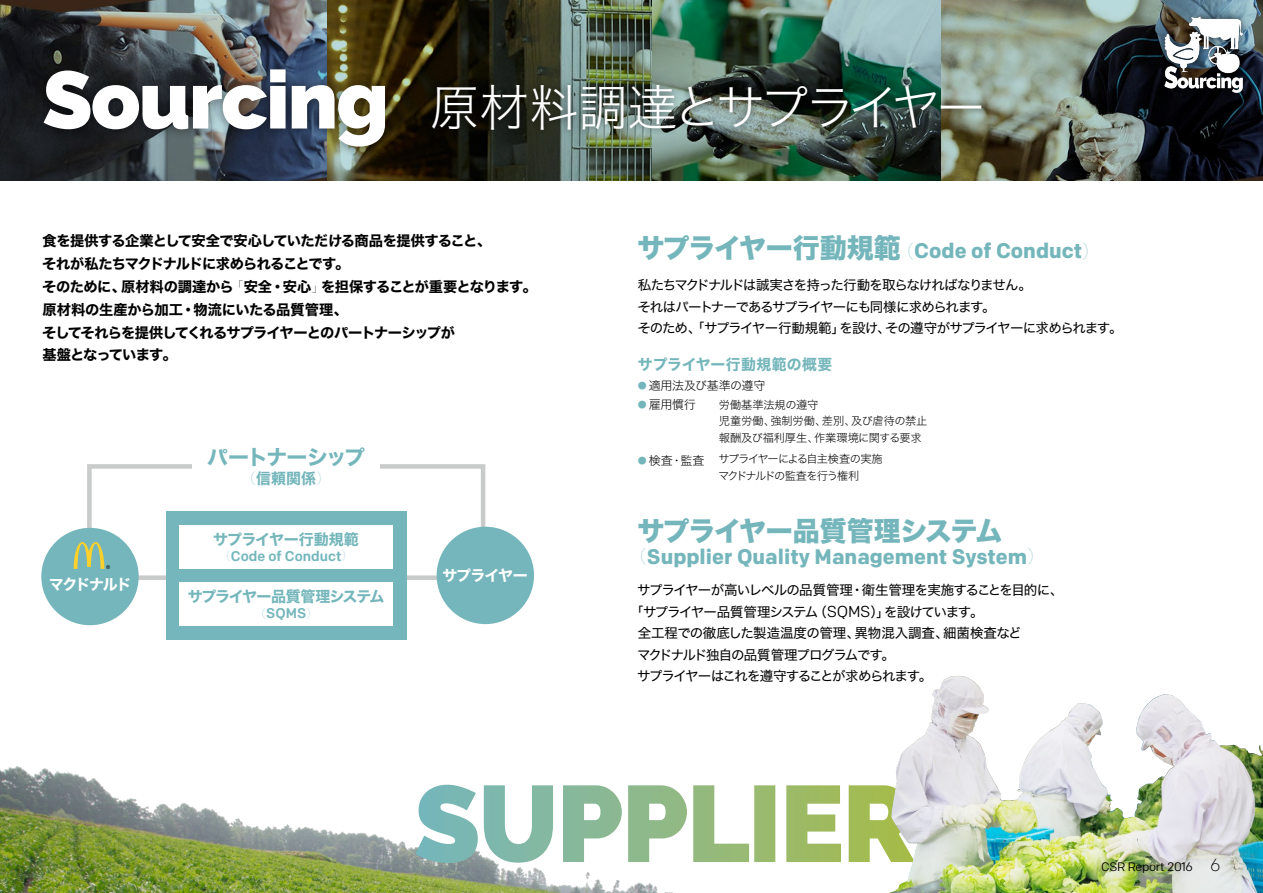
<style>
.page{position:relative;width:1263px;height:893px;background:#fff}
.page>*{position:absolute;margin:0;border:0;box-sizing:border-box;transform-origin:0 0}
.t1{font:900 81px "Raleway";letter-spacing:-.02em;color:#fff}
.t2{font:49.5px "Hira Kaku Std W2";letter-spacing:-.09em;color:#fff}
.t3{font:27px "Hira Kaku Std W8";letter-spacing:-.03em;color:#74b6bb}
.t4{font:700 21px "Lovin Sans";color:#74b6bb}
.t5{font:21px "Hira Kaku Std W7";letter-spacing:-.09em;color:#74b6bb}
.t6{font:18px "Hira Kaku Std W0";color:#74b6bb}
.t7{font:300 17.55px "Lovin Sans";color:#000}
.t8{font:15.75px "Lovin Sans";color:#000}
.t9{font:15px "Hira Kaku Std W7";letter-spacing:-.015em;color:#74b6bb}
.t10{font:15px "Hira Kaku Std W7";letter-spacing:-.075em;color:#74b6bb}
.t11{font:15px "Hira Kaku Std W7";letter-spacing:.02em;color:#74b6bb}
.t12{font:15px "Hira Kaku Std W7";letter-spacing:-.08em;color:#fff}
.t13{font:14.25px/22.8px "Hira Kaku Std W7";letter-spacing:-.045em;color:#000}
.t14{font:14.25px "Hira Kaku Std W7";letter-spacing:-.065em;color:#000}
.t15{font:14.25px "Hira Kaku Std W7";letter-spacing:-.005em;color:#000}
.t16{font:500 14.1px "Lovin Sans";color:#74b6bb}
.t17{font:13.5px/21.6px "Hira Kaku Std W4";letter-spacing:-.08em;color:#000}
.t18{font:13.5px "Hira Kaku Std W4";letter-spacing:-.055em;color:#000}
.t19{font:13.5px "Hira Kaku Std W4";letter-spacing:-.06em;color:#000}
.t20{font:13.5px "Hira Kaku Std W4";letter-spacing:-.1em;color:#000}
.t21{font:12.3px "Lovin Sans";letter-spacing:-.025em;color:#000}
.t22{font:12px "Hira Kaku Std W2";letter-spacing:-.025em;color:#000}
.t23{font:12px "Hira Kaku Std W0";color:#74b6bb}
.t24{font:11.25px/21.1px "Hira Kaku Std W2";letter-spacing:-.05em;color:#000}
.t25{font:11.25px "Hira Kaku Std W2";letter-spacing:-.105em;color:#000}
.t26{font:11.25px "Hira Kaku Std W2";letter-spacing:-.01em;color:#000}
.t27{font:9px "Hira Kaku Std W2";color:#74b6bb}
.s1{font-family:"Hira Kaku Std W0"}
</style>
<div class="page">
<div style="left:87px;top:464px;width:398px;height:116px;border:4px solid #c9caca"></div>
<img style="left:0;top:0;width:1263px;height:181px">
<div style="left:1156px;top:8px;width:96px;height:94px;background:#000;opacity:.65"></div>
<img style="left:1165px;top:16px;width:77px;height:78px">
<div style="left:425px;top:77px;width:564px;height:60px;background:#000;opacity:.65"></div>
<div style="left:33px;top:57px;width:364px;height:101px;background:#000;opacity:.55"></div>
<div style="left:437px;top:527px;width:97px;height:97px;background:#74b6bb;border-radius:50%"></div>
<div style="left:41px;top:528px;width:98px;height:97px;background:#74b6bb;border-radius:50%"></div>
<div style="left:193px;top:446px;width:187px;height:39px;background:#fff"></div>
<svg style="left:74px;top:542px;width:36px;height:27px"></svg>
<div style="left:166px;top:511px;width:240px;height:128px;background:#74b6bb"></div>
<div style="left:179px;top:525px;width:214px;height:44px;background:#fff"></div>
<div style="left:179px;top:582px;width:214px;height:44px;background:#fff"></div>
<img style="left:0;top:766px;width:673px;height:127px">
<svg style="left:415px;top:785px;width:474px;height:78px"></svg>
<img style="left:889px;top:677px;width:374px;height:216px">
<h1 class="t1" style="left:43px;top:53px;width:348px">Sourcing</h1>
<h2 class="t2" style="left:430px;top:70px;width:558px">原材料調達とサプライヤー</h2>
<h3 class="t3" style="left:637px;top:233px;width:265px">サプライヤー行動規範</h3>
<p class="t13" style="left:43px;top:230px;width:450px">食を提供する企業として安全で安心していただける商品を提供すること、</p>
<p class="t14" style="left:42px;top:253px;width:309px">それが私たちマクドナルドに求められることです。</p>
<p class="t14" style="left:321px;top:275px;width:217px">を担保することが重要となります。</p>
<h3 class="t6" style="left:896px;top:238px;width:19px">（</h3>
<h3 class="t6" style="left:1082px;top:238px;width:19px">(</h3>
<h3 class="t4" style="left:914px;top:238px;width:169px">Code of Conduct</h3>
<p class="t13" style="left:42px;top:276px;width:414px">そのために、<br>原材料の生産から加工・物流にいたる品質管理、<br>そしてそれらを提供してくれるサプライヤーとのパートナーシップが基盤となっています。</p>
<p class="t17" style="left:638px;top:274px;width:396px">私たちマクドナルドは誠実さを持った行動を取らなければなりません。</p>
<p class="t13" style="left:229px;top:276px;width:98px"><span class="s1">「</span>安全・安心<span class="s1">」</span></p>
<p class="t15" style="left:121px;top:275px;width:114px">原材料の調達から</p>
<p class="t17" style="left:637px;top:296px;width:360px">それはパートナーであるサプライヤーにも同様に求められます。</p>
<p class="t17" style="left:885px;top:318px;width:239px">その遵守がサプライヤーに求められます。</p>
<p class="t17" style="left:637px;top:318px;width:209px">そのため、「サプライヤー行動規範」</p>
<p class="t17" style="left:839px;top:318px;width:53px">を設け、</p>
<p class="t11" style="left:638px;top:353px;width:196px">サプライヤー行動規範の概要</p>
<p class="t22" style="left:649px;top:376px;width:118px">適用法及び基準の遵守</p>
<p class="t27" style="left:638px;top:379px;width:10px">●</p>
<p class="t12" style="left:49px;top:572px;width:84px">マクドナルド</p>
<h3 class="t5" style="left:207px;top:441px;width:159px">パートナーシップ</h3>
<p class="t9" style="left:241px;top:466px;width:91px"><span class="s1">（</span>信頼関係<span class="s1">(</span></p>
<p class="t9" style="left:213px;top:528px;width:147px">サプライヤー行動規範</p>
<p class="t23" style="left:341px;top:547px;width:13px">(</p>
<p class="t23" style="left:219px;top:547px;width:13px">（</p>
<p class="t10" style="left:188px;top:585px;width:198px">サプライヤー品質管理システム</p>
<p class="t23" style="left:306px;top:604px;width:13px">(</p>
<p class="t16" style="left:231px;top:547px;width:112px">Code of Conduct</p>
<p class="t23" style="left:254px;top:604px;width:13px">（</p>
<p class="t16" style="left:266px;top:604px;width:42px">SQMS</p>
<p class="t12" style="left:442px;top:564px;width:87px">サプライヤー</p>
<p class="t22" style="left:649px;top:396px;width:49px">雇用慣行</p>
<p class="t27" style="left:638px;top:398px;width:10px">●</p>
<p class="t22" style="left:649px;top:451px;width:25px">検査</p>
<p class="t22" style="left:681px;top:451px;width:25px">監査</p>
<p class="t27" style="left:638px;top:454px;width:10px">●</p>
<p class="t22" style="left:671px;top:451px;width:13px">・</p>
<p class="t26" style="left:719px;top:396px;width:101px">労働基準法規の遵守</p>
<p class="t24" style="left:822px;top:410px;width:36px">差別、</p>
<p class="t24" style="left:851px;top:410px;width:78px">及び虐待の禁止</p>
<p class="t24" style="left:719px;top:410px;width:58px">児童労働、</p>
<p class="t24" style="left:770px;top:410px;width:58px">強制労働、</p>
<p class="t24" style="left:814px;top:427px;width:109px">作業環境に関する要求</p>
<p class="t24" style="left:718px;top:427px;width:166px">報酬及び福利厚生、<br>サプライヤーによる自主検査の実施</p>
<p class="t25" style="left:718px;top:467px;width:143px">マクドナルドの監査を行う権利</p>
<h3 class="t3" style="left:637px;top:516px;width:366px">サプライヤー品質管理システム</h3>
<h3 class="t6" style="left:629px;top:544px;width:19px">（</h3>
<h3 class="t6" style="left:1027px;top:544px;width:19px">(</h3>
<h3 class="t4" style="left:647px;top:544px;width:382px">Supplier Quality Management System</h3>
<p class="t18" style="left:637px;top:580px;width:217px">サプライヤーが高いレベルの品質管理</p>
<p class="t19" style="left:862px;top:580px;width:203px">衛生管理を実施することを目的に、</p>
<p class="t17" style="left:851px;top:579px;width:15px">・</p>
<p class="t17" style="left:630px;top:601px;width:190px">「サプライヤー品質管理システム</p>
<p class="t17" style="left:870px;top:601px;width:21px">）」</p>
<p class="t17" style="left:813px;top:601px;width:15px">（</p>
<p class="t20" style="left:884px;top:601px;width:101px">を設けています。</p>
<p class="t8" style="left:827px;top:602px;width:45px">SQMS</p>
<p class="t17" style="left:637px;top:622px;width:297px">全工程での徹底した製造温度の管理、<br>マクドナルド独自の品質管理プログラムです。<br>サプライヤーはこれを遵守することが求められます。</p>
<p class="t17" style="left:854px;top:622px;width:96px">異物混入調査、</p>
<p class="t17" style="left:943px;top:622px;width:80px">細菌検査など</p>
<p class="t21" style="left:1101px;top:859px;width:93px">CSR Report 2016</p>
<p class="t7" style="left:1210px;top:854px;width:12px">6</p>
</div>
